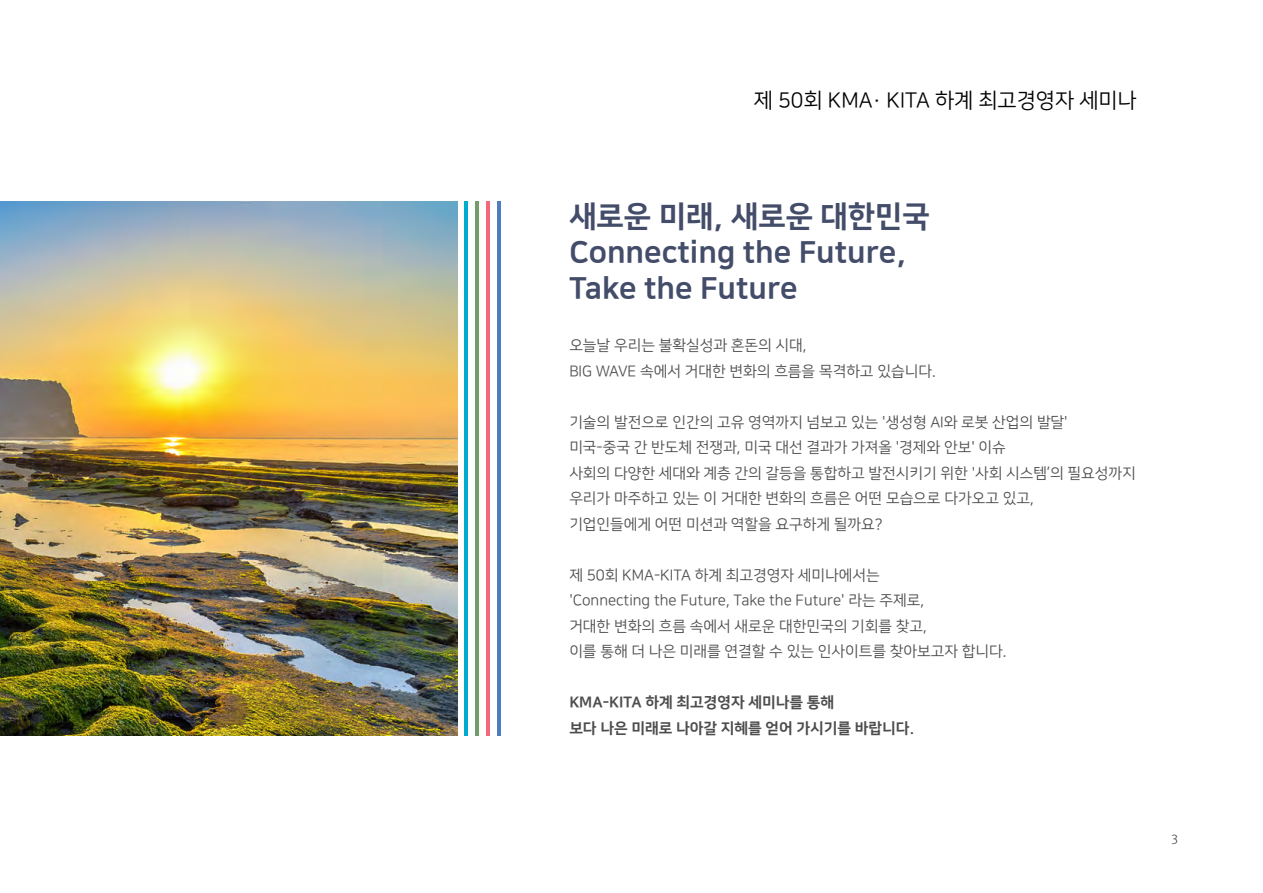
<style>
.page{position:relative;width:1263px;height:893px;background:#fff}
.page>*{position:absolute;margin:0;border:0;box-sizing:border-box;transform-origin:0 0}
.t1{font:30px/36px "Nanum Square OTFEB";color:#434c69}
.t2{font:21px "Nanum Square OTFR";color:#000}
.t3{font:15px/25.5px "Nanum Square OTFR";color:#4d4d4f}
.t4{font:15px/25.5px "Nanum Square OTFEB";color:#4d4d4f}
.t5{font:12px "Rix Go R";color:#4d4d4f;scale:.95 1}
</style>
<div class="page">
<hr style="left:465px;top:202px;width:3px;height:534px;background:#00accd">
<img style="left:0;top:202px;width:457px;height:534px">
<hr style="left:475px;top:202px;width:4px;height:534px;background:#719d6b">
<hr style="left:486px;top:202px;width:4px;height:534px;background:#f1697c">
<hr style="left:497px;top:202px;width:4px;height:534px;background:#4e7cbe">
<h2 class="t2" style="left:754px;top:90px;width:384px">제 50회 KMA· KITA 하계 최고경영자 세미나</h2>
<h1 class="t1" style="left:569px;top:198px;width:362px">새로운 미래, 새로운 대한민국<br>Connecting the Future,<br>Take the Future</h1>
<p class="t3" style="left:569px;top:333px;width:368px">오늘날 우리는 불확실성과 혼돈의 시대,<br>BIG WAVE 속에서 거대한 변화의 흐름을 목격하고 있습니다.</p>
<p class="t3" style="left:569px;top:409px;width:568px">기술의 발전으로 인간의 고유 영역까지 넘보고 있는 '생성형 AI와 로봇 산업의 발달'<br>미국-중국 간 반도체 전쟁과, 미국 대선 결과가 가져올 '경제와 안보' 이슈<br>사회의 다양한 세대와 계층 간의 갈등을 통합하고 발전시키기 위한 '사회 시스템’의 필요성까지 우리가 마주하고 있는 이 거대한 변화의 흐름은 어떤 모습으로 다가오고 있고,<br>기업인들에게 어떤 미션과 역할을 요구하게 될까요?</p>
<p class="t3" style="left:569px;top:562px;width:439px">제 50회 KMA-KITA 하계 최고경영자 세미나에서는<br>'Connecting the Future, Take the Future' 라는 주제로,<br>거대한 변화의 흐름 속에서 새로운 대한민국의 기회를 찾고,<br>이를 통해 더 나은 미래를 연결할 수 있는 인사이트를 찾아보고자 합니다.</p>
<p class="t4" style="left:569px;top:690px;width:347px">KMA-KITA 하계 최고경영자 세미나를 통해<br>보다 나은 미래로 나아갈 지혜를 얻어 가시기를 바랍니다.</p>
<p class="t5" style="left:1171px;top:831px;width:9px">3</p>
</div>
